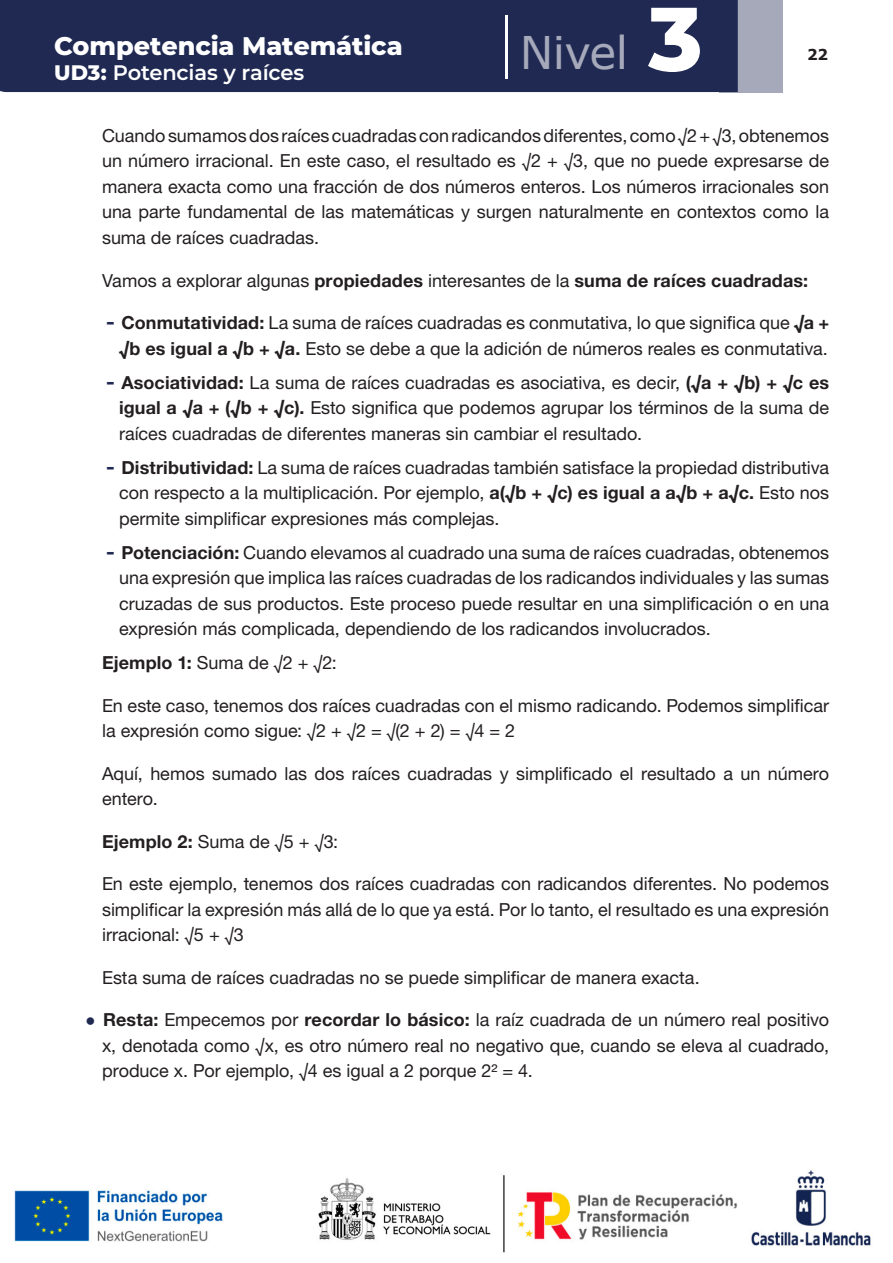
<style>
.page{position:relative;width:893px;height:1263px;background:#fff}
.page>*{position:absolute;margin:0;border:0;box-sizing:border-box;transform-origin:0 0}
.t1{font:45px "Verdana";letter-spacing:-.015em;color:#a5a9ba}
.t2{font:800 25.5px "Montserrat";letter-spacing:-.005em;color:#fff}
.t3{font:600 21px "Montserrat";letter-spacing:-.01em;color:#fff}
.PUNTO_PARRAFOS_SIGUI{font:18px/25.5px "Helvetica Neue LT 55 Rm";color:#231f20;text-align:justify}
.t4{font:700 15px "Verdana";color:#231f20}
.s1{font-weight:800}
.s2{font-family:"Montserrat";font-weight:800;font-size:90px;color:#fff}
.s3{font-family:"Helvetica Neue LT 75 Bd"}
.s4{font-family:"Verdana";font-weight:700;color:#1f2952}
.s5{font-family:"Verdana";font-weight:700;font-size:15px;color:#1f2952}
</style>
<div class="page">
<img style="left:14px;top:1170px;width:857px;height:83px">
<div style="left:719px;top:0;width:63px;height:92px;background:#a5a9ba"></div>
<div style="left:0;top:0;width:738px;height:92px;background:#1f2952"></div>
<hr style="left:505px;top:16px;width:2px;height:63px;background:#fff">
<h2 class="t2" style="left:54px;top:27px;width:350px">Competencia Matemática</h2>
<p class="t3" style="left:54px;top:58px;width:252px"><span class="s1">UD3:</span> Potencias y raíces</p>
<h1 class="t1" style="left:520px;top:22px;width:184px">Nivel <span class="s2">3</span></h1>
<p class="t4" style="left:807px;top:44px;width:23px">22</p>
<p class="PUNTO_PARRAFOS_SIGUI" style="left:102px;top:122px;width:729px">Cuando sumamos dos raíces cuadradas con radicandos diferentes, como √2 + √3, obtenemos un número irracional. En este caso, el resultado es √2 + √3, que no puede expresarse de manera exacta como una fracción de dos números enteros. Los números irracionales son una parte fundamental de las matemáticas y surgen naturalmente en contextos como la suma de raíces cuadradas.</p>
<p class="PUNTO_PARRAFOS_SIGUI" style="left:102px;top:267px;width:708px">Vamos a explorar algunas <span class="s3">propiedades</span> interesantes de la <span class="s3">suma de raíces cuadradas:</span></p>
<p class="PUNTO_PARRAFOS_SIGUI" style="left:106px;top:309px;width:724px;text-align:right"><span class="s4">-</span> <span class="s3">Conmutatividad:</span> La suma de raíces cuadradas es conmutativa, lo que significa que <span class="s3">√a + √b es igual a √b + √a.</span> Esto se debe a que la adición de números reales es conmutativa.</p>
<p class="PUNTO_PARRAFOS_SIGUI" style="left:119px;top:369px;width:712px;text-indent:-13px"><span class="s4">-</span> <span class="s3">Asociatividad:</span> La suma de raíces cuadradas es asociativa, es decir, <span class="s3">(√a + √b) + √c es igual a √a + (√b + √c).</span> Esto significa que podemos agrupar los términos de la suma de raíces cuadradas de diferentes maneras sin cambiar el resultado.</p>
<p class="PUNTO_PARRAFOS_SIGUI" style="left:119px;top:454px;width:712px;text-indent:-13px"><span class="s4">-</span> <span class="s3">Distributividad:</span> La suma de raíces cuadradas también satisface la propiedad distributiva con respecto a la multiplicación. Por ejemplo, <span class="s3">a(√b + √c) es igual a a√b + a√c.</span> Esto nos permite simplificar expresiones más complejas.</p>
<p class="PUNTO_PARRAFOS_SIGUI" style="left:119px;top:539px;width:712px;text-indent:-13px"><span class="s4">-</span> <span class="s3">Potenciación:</span> Cuando elevamos al cuadrado una suma de raíces cuadradas, obtenemos una expresión que implica las raíces cuadradas de los radicandos individuales y las sumas cruzadas de sus productos. Este proceso puede resultar en una simplificación o en una expresión más complicada, dependiendo de los radicandos involucrados.</p>
<p class="PUNTO_PARRAFOS_SIGUI" style="left:102px;top:649px;width:236px"><span class="s3">Ejemplo 1:</span> Suma de √2 + √2:</p>
<p class="PUNTO_PARRAFOS_SIGUI" style="left:102px;top:692px;width:729px">En este caso, tenemos dos raíces cuadradas con el mismo radicando. Podemos simplificar la expresión como sigue: √2 + √2 = √(2 + 2) = √4 = 2</p>
<p class="PUNTO_PARRAFOS_SIGUI" style="left:102px;top:760px;width:729px">Aquí, hemos sumado las dos raíces cuadradas y simplificado el resultado a un número entero.</p>
<p class="PUNTO_PARRAFOS_SIGUI" style="left:102px;top:828px;width:238px"><span class="s3">Ejemplo 2:</span> Suma de √5 + √3:</p>
<p class="PUNTO_PARRAFOS_SIGUI" style="left:102px;top:870px;width:729px">En este ejemplo, tenemos dos raíces cuadradas con radicandos diferentes. No podemos simplificar la expresión más allá de lo que ya está. Por lo tanto, el resultado es una expresión irracional: √5 + √3</p>
<p class="PUNTO_PARRAFOS_SIGUI" style="left:102px;top:964px;width:599px">Esta suma de raíces cuadradas no se puede simplificar de manera exacta.</p>
<p class="PUNTO_PARRAFOS_SIGUI" style="left:102px;top:1006px;width:729px;text-indent:-17px"><span class="s5">•</span> <span class="s3">Resta:</span> Empecemos por <span class="s3">recordar lo básico:</span> la raíz cuadrada de un número real positivo x, denotada como √x, es otro número real no negativo que, cuando se eleva al cuadrado, produce x. Por ejemplo, √4 es igual a 2 porque 2² = 4.</p>
</div>
